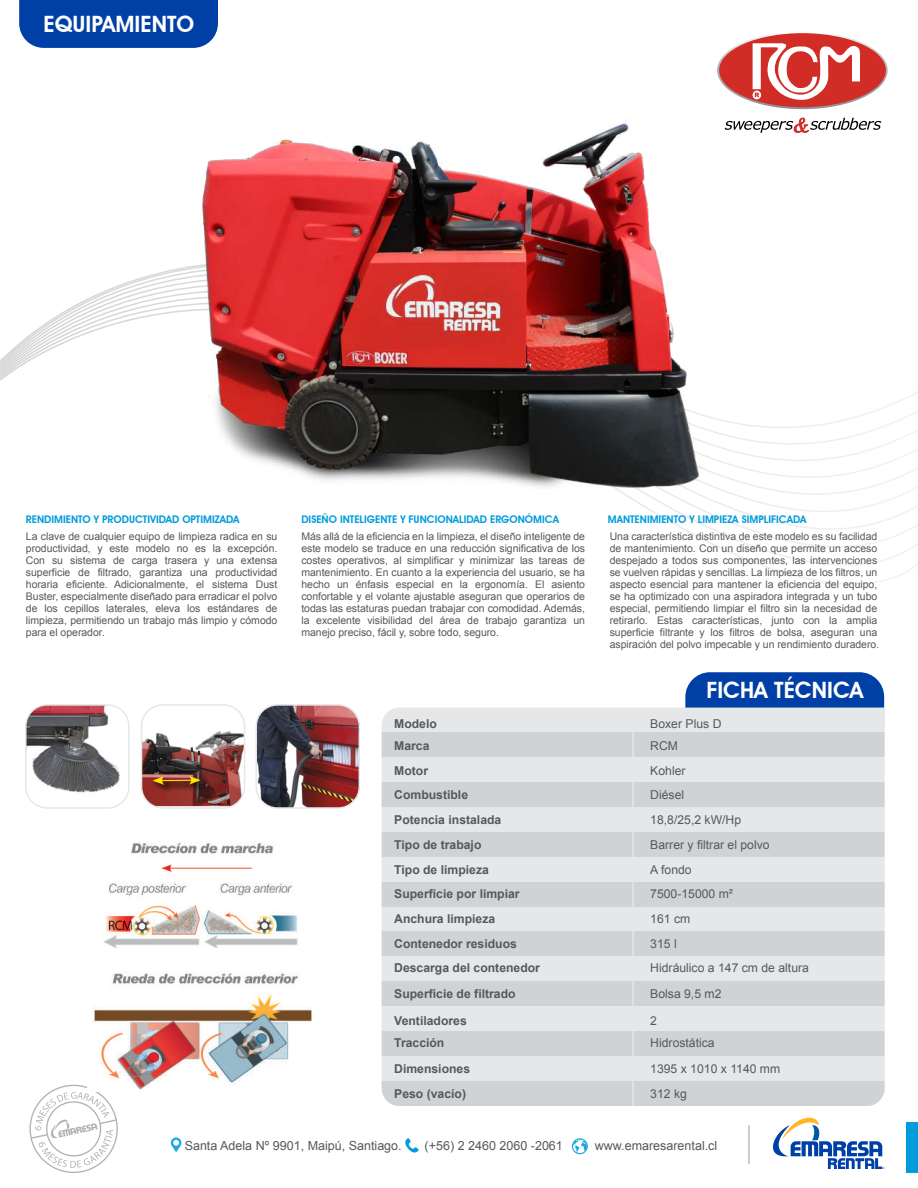
<style>
.page{position:relative;width:918px;height:1188px;background:#fff}
.page>*{position:absolute;margin:0;border:0;box-sizing:border-box;transform-origin:0 0}
.t1{font:600 22.5px "Avant Garde IT Cby BT";color:#fff}
.t2{font:12.6px "Arial";color:#57585a}
.t3{font:700 12.15px/24.8px "Arial";color:#57585a}
.t4{font:12.15px/24.8px "Arial";color:#57585a}
.t5{font:10.5px/12px "Arial";letter-spacing:-.005em;color:#57585a;text-align:justify}
.t6{font:600 10.5px "Avant Garde IT Cby BT";color:#009cdc}
</style>
<div class="page">
<svg style="left:0;top:287px;width:918px;height:298px"></svg>
<svg style="left:773px;top:1118px;width:112px;height:51px"></svg>
<div style="left:906px;top:1122px;width:12px;height:51px;background:#009cdc"></div>
<svg style="left:405px;top:1138px;width:14px;height:15px"></svg>
<svg style="left:572px;top:1138px;width:16px;height:16px"></svg>
<svg style="left:171px;top:1137px;width:10px;height:15px"></svg>
<hr style="left:748px;top:1125px;width:2px;height:39px;background:#bcbdc0">
<svg style="left:29px;top:1085px;width:89px;height:88px"></svg>
<svg style="left:720px;top:33px;width:168px;height:76px"></svg>
<svg style="left:804px;top:117px;width:77px;height:16px"></svg>
<img style="left:114px;top:60px;width:690px;height:461px">
<div style="left:19px;top:0;width:199px;height:48px;background:#0040a6"></div>
<svg style="left:685px;top:672px;width:199px;height:36px;background:#0e4aaa"></svg>
<div style="left:382px;top:708px;width:503px;height:24px;background:#e6e7e9"></div>
<div style="left:382px;top:733px;width:503px;height:24px;background:#d1d2d4"></div>
<div style="left:382px;top:757px;width:503px;height:25px;background:#e6e7e9"></div>
<div style="left:382px;top:782px;width:503px;height:25px;background:#d1d2d4"></div>
<div style="left:382px;top:807px;width:503px;height:25px;background:#e6e7e9"></div>
<div style="left:382px;top:832px;width:503px;height:25px;background:#d1d2d4"></div>
<div style="left:382px;top:857px;width:503px;height:25px;background:#e6e7e9"></div>
<div style="left:382px;top:882px;width:503px;height:25px;background:#d1d2d4"></div>
<div style="left:382px;top:907px;width:503px;height:25px;background:#e6e7e9"></div>
<div style="left:382px;top:931px;width:503px;height:25px;background:#d1d2d4"></div>
<div style="left:382px;top:956px;width:503px;height:25px;background:#e6e7e9"></div>
<div style="left:382px;top:981px;width:503px;height:25px;background:#d1d2d4"></div>
<div style="left:382px;top:1006px;width:503px;height:25px;background:#e6e7e9"></div>
<div style="left:382px;top:1031px;width:503px;height:25px;background:#d1d2d4"></div>
<div style="left:382px;top:1081px;width:503px;height:25px;background:#d1d2d4"></div>
<div style="left:382px;top:1056px;width:503px;height:25px;background:#e6e7e9"></div>
<hr style="left:632px;top:708px;width:2px;height:398px;background:#e6e7e9">
<img style="left:28px;top:707px;width:95px;height:92px">
<div style="left:25px;top:704px;width:105px;height:105px;border:2px solid #e6e7e9;border-radius:21px"></div>
<img style="left:258px;top:707px;width:99px;height:99px">
<div style="left:255px;top:704px;width:105px;height:105px;border:2px solid #e6e7e9;border-radius:21px"></div>
<img style="left:144px;top:731px;width:101px;height:75px">
<div style="left:141px;top:704px;width:104px;height:105px;border:2px solid #e6e7e9;border-radius:21px"></div>
<img style="left:104px;top:842px;width:194px;height:106px">
<img style="left:87px;top:972px;width:225px;height:119px">
<h1 class="t1" style="left:44px;top:11px;width:152px">EQUIPAMIENTO</h1>
<p class="t6" style="left:26px;top:513px;width:215px">RENDIMIENTO Y PRODUCTIVIDAD OPTIMIZADA</p>
<p class="t6" style="left:301px;top:513px;width:259px">DISEÑO INTELIGENTE Y FUNCIONALIDAD ERGONÓMICA</p>
<p class="t6" style="left:608px;top:513px;width:200px">MANTENIMIENTO Y LIMPIEZA SIMPLIFICADA</p>
<p class="t5" style="left:26px;top:530px;width:253px">La clave de cualquier equipo de limpieza radica en su productividad, y este modelo no es la excepción.<br>Con su sistema de carga trasera y una extensa superficie de filtrado, garantiza una productividad horaria eficiente. Adicionalmente, el sistema Dust Buster, especialmente diseñado para erradicar el polvo de los cepillos laterales, eleva los estándares de limpieza, permitiendo un trabajo más limpio y cómodo para el operador.</p>
<p class="t5" style="left:301px;top:530px;width:285px">Más allá de la eficiencia en la limpieza, el diseño inteligente de este modelo se traduce en una reducción significativa de los costes operativos, al simplificar y minimizar las tareas de mantenimiento. En cuanto a la experiencia del usuario, se ha hecho un énfasis especial en la ergonomía. El asiento confortable y el volante ajustable aseguran que operarios de todas las estaturas puedan trabajar con comodidad. Además, la excelente visibilidad del área de trabajo garantiza un manejo preciso, fácil y, sobre todo, seguro.</p>
<p class="t5" style="left:610px;top:530px;width:271px;text-align:left">Una característica distintiva de este modelo es su facilidad de mantenimiento. Con un diseño que permite un acceso despejado a todos sus componentes, las intervenciones se vuelven rápidas y sencillas. La limpieza de los filtros, un aspecto esencial para mantener la eficiencia del equipo, se ha optimizado con una aspiradora integrada y un tubo especial, permitiendo limpiar el filtro sin la necesidad de retirarlo. Estas características, junto con la amplia superficie filtrante y los filtros de bolsa, aseguran una aspiración del polvo impecable y un rendimiento duradero.</p>
<p class="t3" style="left:394px;top:713px;width:44px;line-height:22.2px">Modelo<br>Marca</p>
<p class="t3" style="left:394px;top:758px;width:109px">Motor<br>Combustible<br>Potencia instalada<br>Tipo de trabajo<br>Tipo de limpieza</p>
<p class="t3" style="left:394px;top:881px;width:127px">Superficie por limpiar</p>
<h1 class="t1" style="left:707px;top:677px;width:158px">FICHA TÉCNICA</h1>
<p class="t4" style="left:650px;top:713px;width:73px;line-height:22.2px">Boxer Plus D<br>RCM</p>
<p class="t4" style="left:650px;top:758px;width:121px">Kohler<br>Diésel<br>18,8/25,2 kW/Hp<br>Barrer y filtrar el polvo<br>A fondo</p>
<p class="t4" style="left:650px;top:881px;width:84px">7500-15000 m²</p>
<p class="t3" style="left:394px;top:907px;width:103px">Anchura limpieza</p>
<p class="t4" style="left:650px;top:907px;width:42px">161 cm</p>
<p class="t3" style="left:394px;top:933px;width:147px;line-height:23.7px">Contenedor residuos<br>Descarga del contenedor</p>
<p class="t4" style="left:650px;top:932px;width:160px;line-height:23.7px">315 l<br>Hidráulico a 147 cm de altura</p>
<p class="t3" style="left:394px;top:981px;width:123px">Superficie de filtrado</p>
<p class="t4" style="left:650px;top:981px;width:73px">Bolsa 9,5 m2</p>
<p class="t3" style="left:394px;top:1009px;width:74px">Ventiladores</p>
<p class="t3" style="left:394px;top:1056px;width:77px">Dimensiones</p>
<p class="t4" style="left:650px;top:1008px;width:8px">2</p>
<p class="t3" style="left:394px;top:1031px;width:52px">Tracción</p>
<p class="t4" style="left:650px;top:1030px;width:132px;line-height:25.7px">Hidrostática<br>1395 x 1010 x 1140 mm</p>
<p class="t3" style="left:394px;top:1082px;width:73px">Peso (vacío)</p>
<p class="t4" style="left:650px;top:1082px;width:38px">312 kg</p>
<p class="t2" style="left:185px;top:1137px;width:219px">Santa Adela Nº 9901, Maipú, Santiago.</p>
<p class="t2" style="left:425px;top:1137px;width:140px">(+56) 2 2460 2060 -2061</p>
<p class="t2" style="left:595px;top:1137px;width:124px">www.emaresarental.cl</p>
</div>
